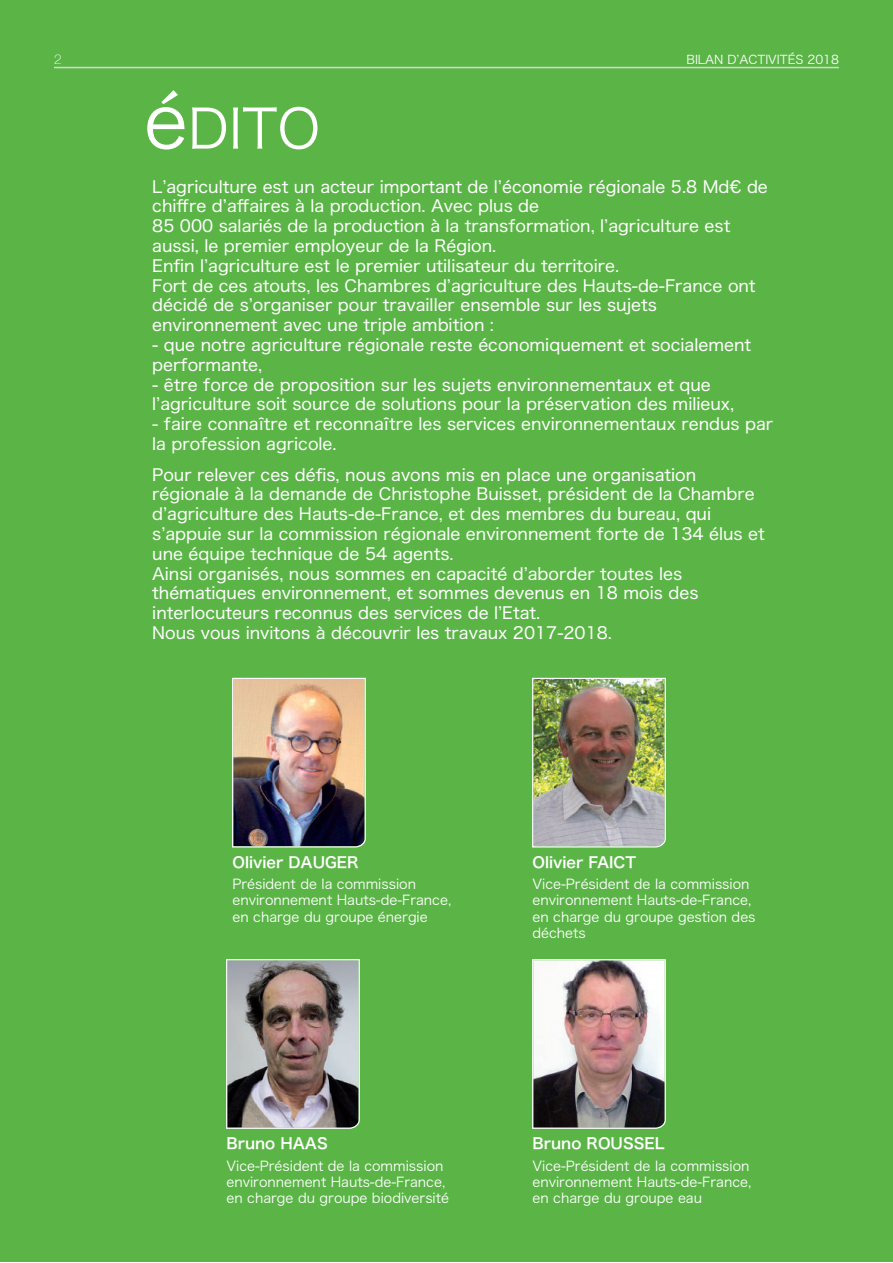
<style>
.page{position:relative;width:893px;height:1263px;background:#fff}
.page>*{position:absolute;margin:0;border:0;box-sizing:border-box;transform-origin:0 0}
.t1{font:54px "Hiragino Sans W3";color:#fff}
.t2{font:16.5px/19.8px "Hiragino Sans W4";color:#fff}
.t3{font:15px "Hiragino Sans W6";color:#fff}
.t4{font:13.5px/16.2px "Hiragino Sans W3";color:#fff}
.t5{font:100 13.5px "Helvetica Neue";color:#fff}
.t6{font:12px "Hiragino Sans W3";color:#fff}
.s1{font-size:75px}
</style>
<div class="page">
<div style="left:0;top:0;width:893px;height:1262px;background:#5ab546"></div>
<hr style="left:54px;top:67px;width:785px;height:1px;background:#d3d8d0">
<img style="left:232px;top:678px;width:134px;height:169px">
<img style="left:532px;top:678px;width:134px;height:169px">
<img style="left:226px;top:959px;width:134px;height:170px">
<img style="left:532px;top:959px;width:134px;height:170px">
<p class="t5" style="left:54px;top:51px;width:9px">2</p>
<p class="t6" style="left:686px;top:49px;width:154px">BILAN D’ACTIVITÉS 2018</p>
<h1 class="t1" style="left:144px;top:81px;width:178px"><span class="s1">é</span>DITO</h1>
<p class="t2" style="left:152px;top:175px;width:617px">L’agriculture est un acteur important de l’économie régionale 5.8 Md€ de chiffre d’affaires à la production. Avec plus de<br>85 000 salariés de la production à la transformation, l’agriculture est aussi, le premier employeur de la Région.<br>Enfin l’agriculture est le premier utilisateur du territoire.<br>Fort de ces atouts, les Chambres d’agriculture des Hauts-de-France ont décidé de s’organiser pour travailler ensemble sur les sujets environnement avec une triple ambition :</p>
<p class="t2" style="left:152px;top:334px;width:600px">- que notre agriculture régionale reste économiquement et socialement performante,</p>
<p class="t2" style="left:152px;top:373px;width:584px">- être force de proposition sur les sujets environnementaux et que l’agriculture soit source de solutions pour la préservation des milieux,</p>
<p class="t2" style="left:152px;top:413px;width:623px">- faire connaître et reconnaître les services environnementaux rendus par la profession agricole.</p>
<p class="t2" style="left:152px;top:463px;width:614px">Pour relever ces défis, nous avons mis en place une organisation régionale à la demande de Christophe Buisset, président de la Chambre d’agriculture des Hauts-de-France, et des membres du bureau, qui s’appuie sur la commission régionale environnement forte de 134 élus et une équipe technique de 54 agents.<br>Ainsi organisés, nous sommes en capacité d’aborder toutes les thématiques environnement, et sommes devenus en 18 mois des interlocuteurs reconnus des services de l’Etat.<br>Nous vous invitons à découvrir les travaux 2017-2018.</p>
<p class="t3" style="left:232px;top:849px;width:128px">Olivier DAUgER</p>
<p class="t4" style="left:232px;top:875px;width:220px">Président de la commission environnement Hauts-de-France, en charge du groupe énergie</p>
<p class="t3" style="left:226px;top:1130px;width:103px">Bruno HAAS</p>
<p class="t4" style="left:226px;top:1156px;width:224px">Vice-Président de la commission environnement Hauts-de-France, en charge du groupe biodiversité</p>
<p class="t3" style="left:532px;top:849px;width:105px">Olivier FAICT</p>
<p class="t4" style="left:532px;top:875px;width:225px">Vice-Président de la commission environnement Hauts-de-France, en charge du groupe gestion des déchets</p>
<p class="t3" style="left:532px;top:1130px;width:133px">Bruno ROUSSEL</p>
<p class="t4" style="left:532px;top:1156px;width:220px">Vice-Président de la commission environnement Hauts-de-France, en charge du groupe eau</p>
</div>
